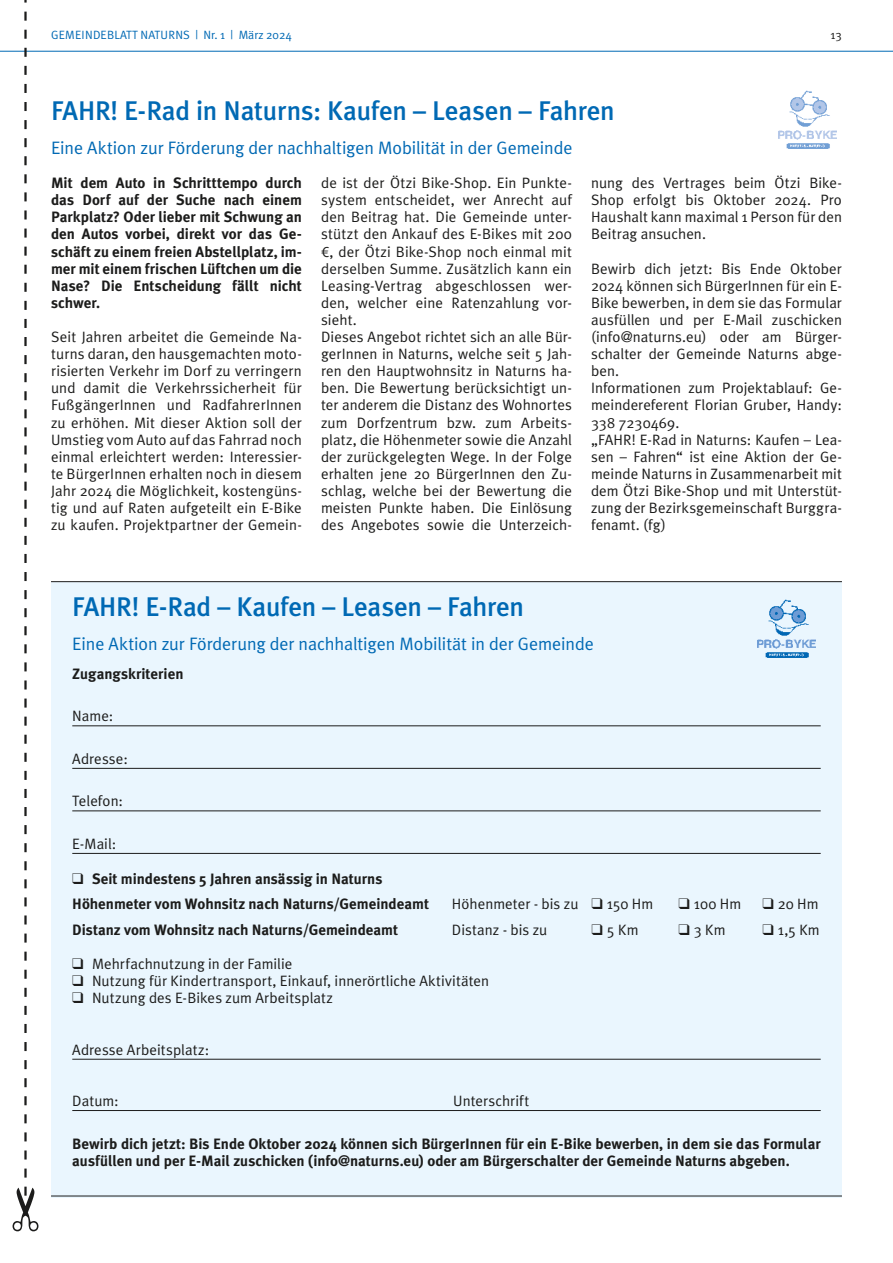
<style>
.page{position:relative;width:893px;height:1263px;background:#fff}
.page>*{position:absolute;margin:0;border:0;box-sizing:border-box;transform-origin:0 0}
.t1{font:500 27px "Meta Plus";letter-spacing:-.01em;color:#0069b4}
.t2{font:18px "Meta Plus Normal";letter-spacing:-.005em;color:#0069b4}
.t3{font:15px/17.1px "Meta Plus Normal";letter-spacing:.005em;color:#1c1c1b;text-align:justify}
.t4{font:700 15px/17.1px "Meta Plus";color:#1c1c1b}
.t5{font:12px "Meta Plus Normal";letter-spacing:.01em;color:#0069b4}
.t6{font:12px "Meta Plus Normal";color:#1c1c1b}
.s1{font-family:"Frutiger Next LT"}
</style>
<div class="page">
<hr style="left:0;top:51px;width:893px;height:1px;background:#0069b4">
<div style="left:51px;top:582px;width:791px;height:615px;background:#eaf6fe"></div>
<hr style="left:51px;top:581px;width:791px;height:1px;background:#1c1c1b">
<hr style="left:51px;top:1196px;width:791px;height:1px;background:#1c1c1b">
<hr style="left:72px;top:1059px;width:749px;height:1px;background:#1c1c1b">
<hr style="left:72px;top:1110px;width:749px;height:1px;background:#1c1c1b">
<hr style="left:72px;top:725px;width:749px;height:1px;background:#1c1c1b">
<hr style="left:72px;top:768px;width:749px;height:1px;background:#1c1c1b">
<hr style="left:72px;top:811px;width:749px;height:1px;background:#1c1c1b">
<hr style="left:72px;top:853px;width:749px;height:1px;background:#1c1c1b">
<svg style="left:13px;top:0;width:25px;height:1231px"></svg>
<img style="left:778px;top:90px;width:59px;height:59px">
<img style="left:757px;top:599px;width:59px;height:59px">
<p class="t5" style="left:51px;top:28px;width:242px">GEMEINDEBLATT NATURNS | Nr. 1 | März 2024</p>
<p class="t6" style="left:831px;top:28px;width:13px">13</p>
<h1 class="t1" style="left:51px;top:95px;width:565px">FAHR! E-Rad in Naturns: Kaufen – Leasen – Fahren</h1>
<p class="t2" style="left:51px;top:137px;width:523px">Eine Aktion zur Förderung der nachhaltigen Mobilität in der Gemeinde</p>
<p class="t4" style="left:51px;top:174px;width:252px;text-align:justify">Mit dem Auto in Schritttempo durch das Dorf auf der Suche nach einem Parkplatz? Oder lieber mit Schwung an den Autos vorbei, direkt vor das Ge&shy;schäft zu einem freien Abstellplatz, im&shy;mer mit einem frischen Lüftchen um die Nase? Die Entscheidung fällt nicht schwer.</p>
<p class="t3" style="left:51px;top:328px;width:252px">Seit Jahren arbeitet die Gemeinde Na&shy;turns daran, den hausgemachten moto&shy;risierten Verkehr im Dorf zu verringern und damit die Verkehrssicherheit für FußgängerInnen und RadfahrerInnen zu erhöhen. Mit dieser Aktion soll der Umstieg vom Auto auf das Fahrrad noch einmal erleichtert werden: Interessier&shy;te BürgerInnen erhalten noch in diesem Jahr 2024 die Möglichkeit, kostengüns&shy;tig und auf Raten aufgeteilt ein E-Bike zu kaufen. Projektpartner der Gemein-</p>
<p class="t3" style="left:321px;top:174px;width:252px;text-align:left">de ist der Ötzi Bike-Shop. Ein Punkte&shy;system entscheidet, wer Anrecht auf den Beitrag hat. Die Gemeinde unter&shy;stützt den Ankauf des E-Bikes mit 200 <span class="s1">€</span>, der Ötzi Bike-Shop noch einmal mit derselben Summe. Zusätzlich kann ein Leasing-Vertrag abgeschlossen wer&shy;den, welcher eine Ratenzahlung vor&shy;sieht.<br>Dieses Angebot richtet sich an alle Bür&shy;gerInnen in Naturns, welche seit 5 Jah&shy;ren den Hauptwohnsitz in Naturns ha&shy;ben. Die Bewertung berücksichtigt un&shy;ter anderem die Distanz des Wohnortes zum Dorfzentrum bzw. zum Arbeits&shy;platz, die Höhenmeter sowie die Anzahl der zurückgelegten Wege. In der Folge erhalten jene 20 BürgerInnen den Zu&shy;schlag, welche bei der Bewertung die meisten Punkte haben. Die Einlösung des Angebotes sowie die Unterzeich-</p>
<p class="t3" style="left:591px;top:174px;width:252px">nung des Vertrages beim Ötzi Bike-Shop erfolgt bis Oktober 2024. Pro Haushalt kann maximal 1 Person für den Beitrag ansuchen.</p>
<p class="t3" style="left:591px;top:260px;width:252px;text-align:left">Bewirb dich jetzt: Bis Ende Oktober<br>2024 können sich BürgerInnen für ein E-<br>Bike bewerben, in dem sie das Formular ausfüllen und per E-Mail zuschicken (info@naturns.eu) oder am Bürger&shy;schalter der Gemeinde Naturns abge&shy;ben.<br>Informationen zum Projektablauf: Ge&shy;meindereferent Florian Gruber, Handy:<br>338 7230469.<br>„FAHR! E-Rad in Naturns: Kaufen – Lea&shy;sen – Fahren“ ist eine Aktion der Ge&shy;meinde Naturns in Zusammenarbeit mit dem Ötzi Bike-Shop und mit Unterstüt&shy;zung der Bezirksgemeinschaft Burggra&shy;fenamt. (fg)</p>
<h1 class="t1" style="left:72px;top:591px;width:453px">FAHR! E-Rad – Kaufen – Leasen – Fahren</h1>
<p class="t2" style="left:72px;top:633px;width:523px">Eine Aktion zur Förderung der nachhaltigen Mobilität in der Gemeinde</p>
<p class="t4" style="left:72px;top:665px;width:113px">Zugangskriterien</p>
<p class="t3" style="left:72px;top:707px;width:43px">Name:</p>
<p class="t3" style="left:72px;top:750px;width:57px">Adresse:</p>
<p class="t3" style="left:72px;top:792px;width:52px">Telefon:</p>
<p class="t3" style="left:72px;top:835px;width:46px">E-Mail:</p>
<p class="t4" style="left:72px;top:866px;width:358px;line-height:25.7px">❑ Seit mindestens 5 Jahren ansässig in Naturns<br>Höhenmeter vom Wohnsitz nach Naturns/Gemeindeamt</p>
<p class="t3" style="left:452px;top:895px;width:203px">Höhenmeter - bis zu ❑ 150 Hm</p>
<p class="t3" style="left:678px;top:895px;width:64px">❑ 100 Hm</p>
<p class="t3" style="left:762px;top:895px;width:58px">❑ 20 Hm</p>
<p class="t4" style="left:72px;top:921px;width:327px">Distanz vom Wohnsitz nach Naturns/Gemeindeamt</p>
<p class="t3" style="left:452px;top:921px;width:97px">Distanz - bis zu</p>
<p class="t3" style="left:591px;top:921px;width:49px">❑ 5 Km</p>
<p class="t3" style="left:678px;top:921px;width:49px">❑ 3 Km</p>
<p class="t3" style="left:762px;top:921px;width:59px">❑ 1,5 Km</p>
<p class="t3" style="left:72px;top:955px;width:222px">❑ Mehrfachnutzung in der Familie</p>
<p class="t3" style="left:72px;top:972px;width:418px">❑ Nutzung für Kindertransport, Einkauf, innerörtliche Aktivitäten</p>
<p class="t3" style="left:72px;top:989px;width:262px">❑ Nutzung des E-Bikes zum Arbeitsplatz</p>
<p class="t3" style="left:72px;top:1041px;width:138px">Adresse Arbeitsplatz:</p>
<p class="t3" style="left:72px;top:1092px;width:48px">Datum:</p>
<p class="t3" style="left:453px;top:1092px;width:78px">Unterschrift</p>
<p class="t4" style="left:72px;top:1135px;width:750px">Bewirb dich jetzt: Bis Ende Oktober 2024 können sich BürgerInnen für ein E-Bike bewerben, in dem sie das Formular ausfüllen und per E-Mail zuschicken (info@naturns.eu) oder am Bürgerschalter der Gemeinde Naturns abgeben.</p>
</div>
